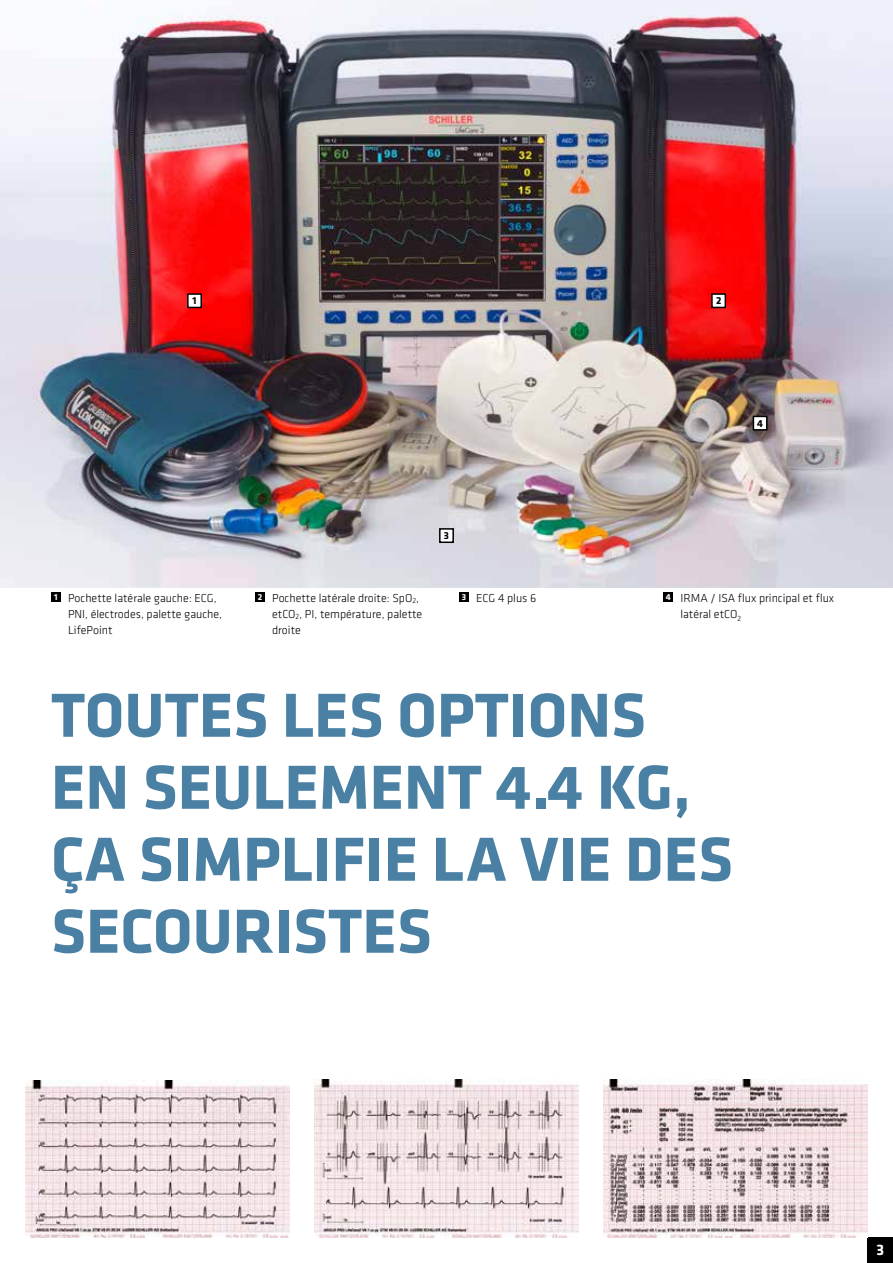
<style>
.page{position:relative;width:893px;height:1263px;background:#fff}
.page>*{position:absolute;margin:0;border:0;box-sizing:border-box;transform-origin:0 0}
.t1{font:700 64.5px/72px "Klavika";color:#4980a4}
.t2{font:700 15.75px "Klavika";color:#fff}
.t3{font:300 12px/15.8px "Klavika";color:#000}
.t4{font:700 10.5px "Klavika";color:#000}
.s1{font-size:7.8px}
</style>
<div class="page">
<img style="left:0;top:0;width:893px;height:587px">
<div style="left:867px;top:1237px;width:26px;height:26px;background:#000"></div>
<img style="left:0;top:293px;width:1px;height:294px">
<div style="left:753px;top:416px;width:14px;height:14px;background:#fff"></div>
<div style="left:753px;top:416px;width:14px;height:15px;border:2px solid #000"></div>
<div style="left:440px;top:529px;width:13px;height:13px;background:#fff"></div>
<div style="left:439px;top:528px;width:15px;height:15px;border:2px solid #000"></div>
<div style="left:188px;top:294px;width:13px;height:13px;background:#fff"></div>
<div style="left:187px;top:293px;width:15px;height:15px;border:2px solid #000"></div>
<div style="left:712px;top:294px;width:13px;height:13px;background:#fff"></div>
<div style="left:711px;top:293px;width:15px;height:15px;border:2px solid #000"></div>
<img style="left:26px;top:1080px;width:263px;height:157px">
<img style="left:315px;top:1080px;width:263px;height:157px">
<img style="left:604px;top:1080px;width:263px;height:157px">
<div style="left:51px;top:593px;width:10px;height:9px;background:#000"></div>
<div style="left:255px;top:593px;width:10px;height:9px;background:#000"></div>
<div style="left:459px;top:593px;width:10px;height:9px;background:#000"></div>
<div style="left:663px;top:593px;width:10px;height:9px;background:#000"></div>
<p class="t4" style="left:192px;top:293px;width:6px">1</p>
<p class="t4" style="left:716px;top:293px;width:7px">2</p>
<p class="t4" style="left:444px;top:528px;width:7px">3</p>
<p class="t4" style="left:757px;top:416px;width:7px">4</p>
<p class="t3" style="left:68px;top:590px;width:156px;text-indent:-14px"><sup>1</sup> Pochette latérale gauche: ECG,<br>PNI, électrodes, palette gauche,<br>LifePoint</p>
<p class="t3" style="left:272px;top:590px;width:152px;text-indent:-14px"><sup>2</sup> Pochette latérale droite: SpO<span class="s1">2</span>, etCO<span class="s1">2</span>, PI, température, palette droite</p>
<p class="t3" style="left:462px;top:590px;width:76px"><sup>3</sup> ECG 4 plus 6</p>
<p class="t3" style="left:680px;top:590px;width:155px;text-indent:-15px"><sup>4</sup> IRMA / ISA flux principal et flux latéral etCO<sub>2</sub></p>
<h1 class="t1" style="left:51px;top:676px;width:684px">TOUTES LES OPTIONS<br>EN SEULEMENT 4.4 KG,<br>ÇA SIMPLIFIE LA VIE DES<br>SECOURISTES</h1>
<h2 class="t2" style="left:876px;top:1239px;width:9px">3</h2>
</div>
